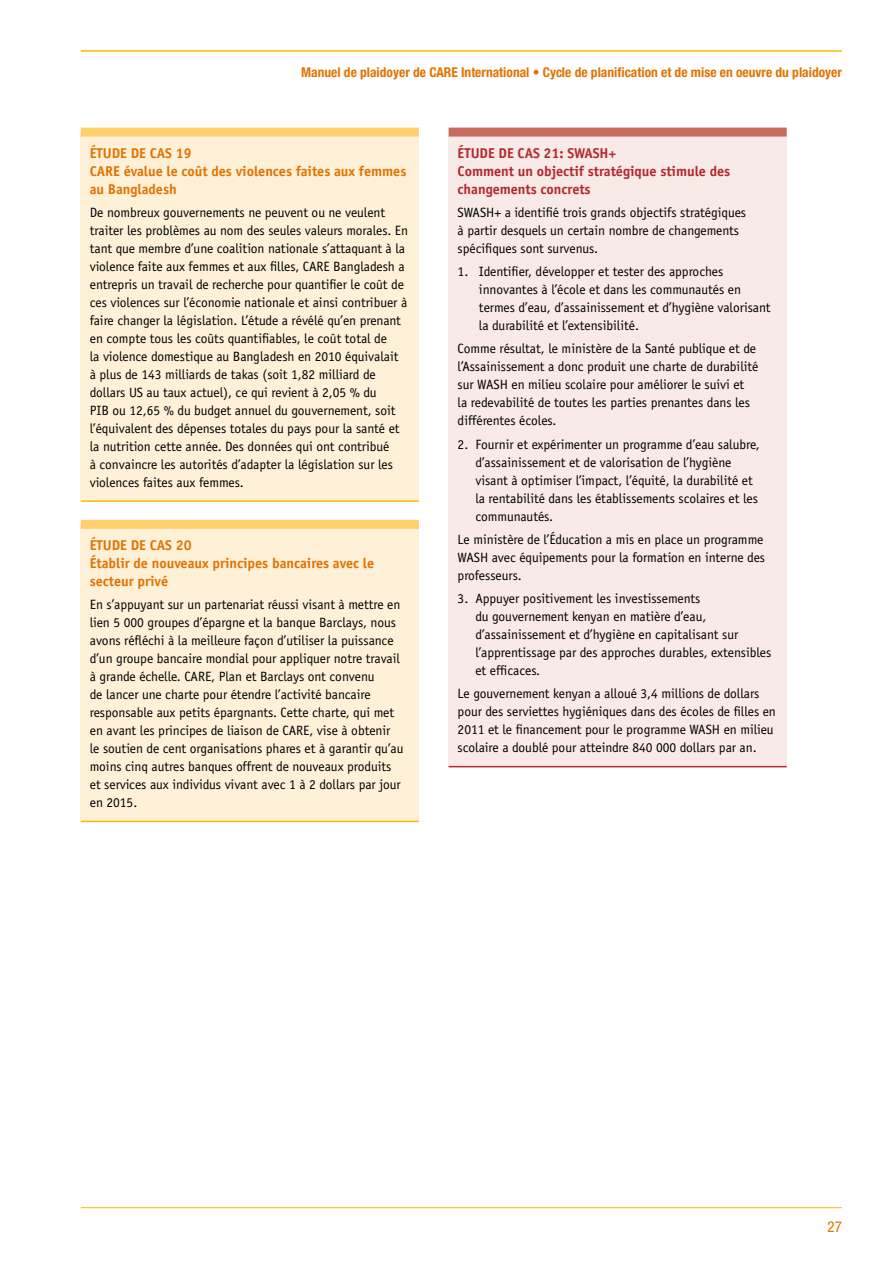
<style>
.page{position:relative;width:893px;height:1263px;background:#fff}
.page>*{position:absolute;margin:0;border:0;box-sizing:border-box;transform-origin:0 0}
.t1{font:condensed 15px "Helvetica Neue";color:#e27300}
.t2{font:700 14.25px/18px "Officina Sans";letter-spacing:-.005em;color:#e27300}
.t3{font:700 14.25px/18px "Officina Sans";letter-spacing:-.005em;color:#b4292d}
.t4{font:13.5px/18px "Officina Sans";letter-spacing:-.005em;color:#000}
.t5{font:700 condensed 13.5px "Helvetica Neue";color:#e27300}
</style>
<div class="page">
<div style="left:81px;top:132px;width:338px;height:370px;background:#fff1d8"></div>
<div style="left:81px;top:524px;width:338px;height:298px;background:#fff1d8"></div>
<div style="left:449px;top:130px;width:338px;height:636px;background:#f8eae7"></div>
<hr style="left:81px;top:1207px;width:761px;height:1px;background:#fbba00">
<hr style="left:81px;top:50px;width:761px;height:2px;background:#fbba00">
<div style="left:81px;top:128px;width:338px;height:9px;background:#fecf6a"></div>
<hr style="left:81px;top:500px;width:338px;height:2px;background:#fbba00">
<div style="left:81px;top:520px;width:338px;height:9px;background:#fecf6a"></div>
<hr style="left:81px;top:821px;width:338px;height:1px;background:#fbba00">
<div style="left:449px;top:128px;width:338px;height:9px;background:#c96a5e"></div>
<hr style="left:449px;top:766px;width:338px;height:1px;background:#b4292d">
<p class="t5" style="left:301px;top:64px;width:542px">Manuel de plaidoyer de CARE International • Cycle de planification et de mise en oeuvre du plaidoyer</p>
<p class="t2" style="left:90px;top:144px;width:318px">ÉTUDE DE CAS 19<br>CARE évalue le coût des violences faites aux femmes au Bangladesh</p>
<p class="t4" style="left:90px;top:203px;width:320px">De nombreux gouvernements ne peuvent ou ne veulent traiter les problèmes au nom des seules valeurs morales. En tant que membre d’une coalition nationale s’attaquant à la violence faite aux femmes et aux filles, CARE Bangladesh a entrepris un travail de recherche pour quantifier le coût de ces violences sur l’économie nationale et ainsi contribuer à faire changer la législation. L’étude a révélé qu’en prenant en compte tous les coûts quantifiables, le coût total de<br>la violence domestique au Bangladesh en 2010 équivalait à plus de 143 milliards de takas (soit 1,82 milliard de dollars US au taux actuel), ce qui revient à 2,05 % du<br>PIB ou 12,65 % du budget annuel du gouvernement, soit l’équivalent des dépenses totales du pays pour la santé et la nutrition cette année. Des données qui ont contribué<br>à convaincre les autorités d’adapter la législation sur les violences faites aux femmes.</p>
<p class="t2" style="left:90px;top:536px;width:286px">ÉTUDE DE CAS 20<br>Établir de nouveaux principes bancaires avec le secteur privé</p>
<p class="t4" style="left:90px;top:596px;width:315px">En s’appuyant sur un partenariat réussi visant à mettre en lien 5 000 groupes d’épargne et la banque Barclays, nous avons réfléchi à la meilleure façon d’utiliser la puissance d’un groupe bancaire mondial pour appliquer notre travail à grande échelle. CARE, Plan et Barclays ont convenu<br>de lancer une charte pour étendre l’activité bancaire responsable aux petits épargnants. Cette charte, qui met en avant les principes de liaison de CARE, vise à obtenir le soutien de cent organisations phares et à garantir qu’au moins cinq autres banques offrent de nouveaux produits et services aux individus vivant avec 1 à 2 dollars par jour en 2015.</p>
<p class="t3" style="left:458px;top:144px;width:274px">ÉTUDE DE CAS 21: SWASH+<br>Comment un objectif stratégique stimule des changements concrets</p>
<p class="t4" style="left:458px;top:203px;width:290px">SWASH+ a identifié trois grands objectifs stratégiques à partir desquels un certain nombre de changements spécifiques sont survenus.</p>
<p class="t4" style="left:479px;top:263px;width:293px;text-indent:-21px">1. Identifier, développer et tester des approches innovantes à l’école et dans les communautés en termes d’eau, d’assainissement et d’hygiène valorisant la durabilité et l’extensibilité.</p>
<p class="t4" style="left:458px;top:340px;width:302px">Comme résultat, le ministère de la Santé publique et de l’Assainissement a donc produit une charte de durabilité sur WASH en milieu scolaire pour améliorer le suivi et<br>la redevabilité de toutes les parties prenantes dans les différentes écoles.</p>
<p class="t4" style="left:475px;top:435px;width:286px;text-indent:-18px">2. Fournir et expérimenter un programme d’eau salubre, d’assainissement et de valorisation de l’hygiène visant à optimiser l’impact, l’équité, la durabilité et la rentabilité dans les établissements scolaires et les communautés.</p>
<p class="t4" style="left:458px;top:530px;width:309px">Le ministère de l’Éducation a mis en place un programme<br>WASH avec équipements pour la formation en interne des professeurs.</p>
<p class="t4" style="left:475px;top:589px;width:297px;text-indent:-18px">3. Appuyer positivement les investissements<br>du gouvernement kenyan en matière d’eau, d’assainissement et d’hygiène en capitalisant sur l’apprentissage par des approches durables, extensibles et efficaces.</p>
<p class="t4" style="left:458px;top:685px;width:320px">Le gouvernement kenyan a alloué 3,4 millions de dollars pour des serviettes hygiéniques dans des écoles de filles en 2011 et le financement pour le programme WASH en milieu scolaire a doublé pour atteindre 840 000 dollars par an.</p>
<p class="t1" style="left:827px;top:1218px;width:16px">27</p>
</div>
